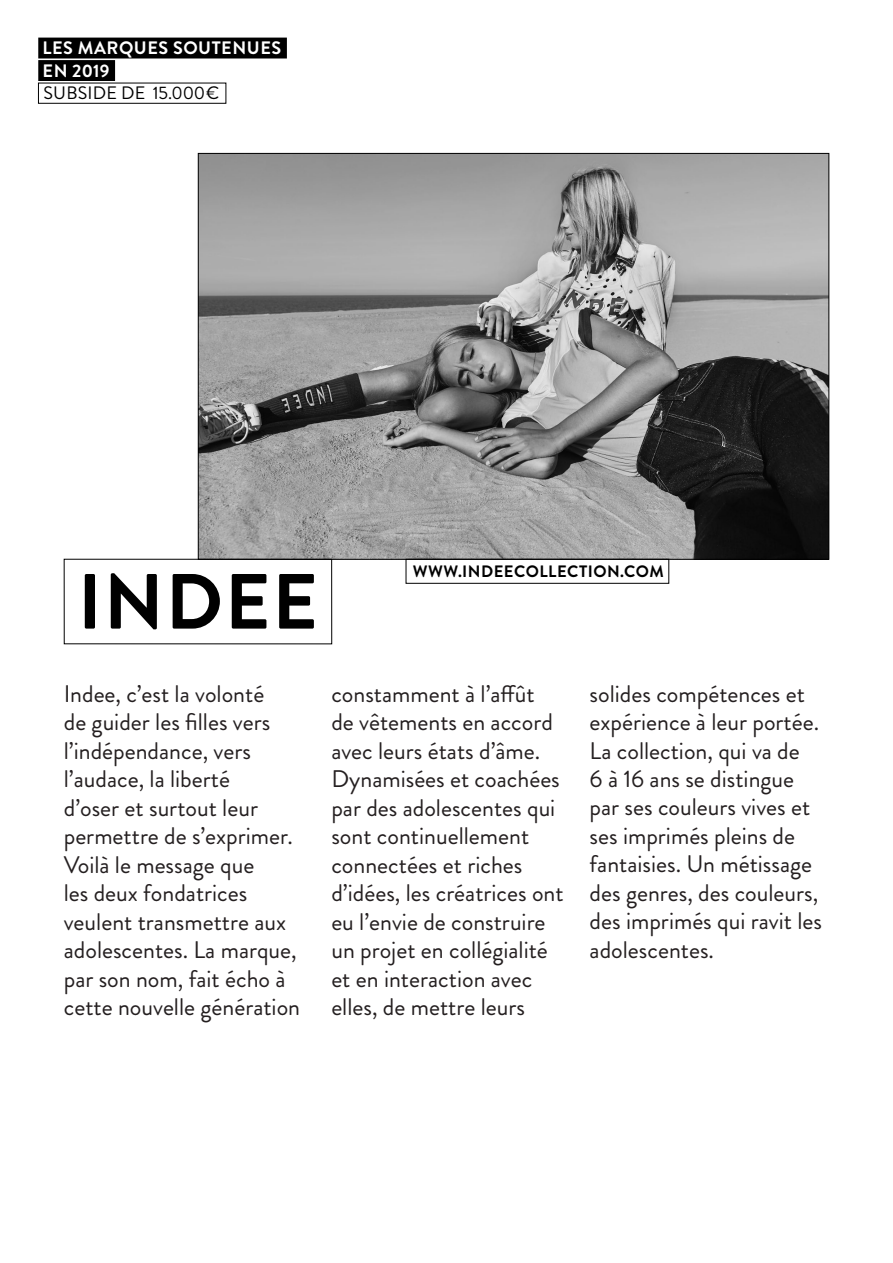
<style>
.page{position:relative;width:893px;height:1263px;background:#fff}
.page>*{position:absolute;margin:0;border:0;box-sizing:border-box;transform-origin:0 0}
.t1{font:700 78px "Brandon Grotesque";letter-spacing:.02em;color:#000}
.t2{font:24px/28.5px "Brandon Grotesque";color:#241f20}
.t3{font:700 18px/22.5px "Brandon Grotesque";letter-spacing:.03em;color:#fff}
.t4{font:18px "Brandon Grotesque";letter-spacing:.01em;color:#000}
.t5{font:700 16.5px "Brandon Grotesque";letter-spacing:.03em;color:#000}
</style>
<div class="page">
<div style="left:38px;top:38px;width:249px;height:20px;background:#000"></div>
<div style="left:38px;top:60px;width:77px;height:21px;background:#000"></div>
<img style="left:200px;top:155px;width:627px;height:403px">
<div style="left:406px;top:559px;width:263px;height:25px;border:1px solid #000"></div>
<div style="left:64px;top:559px;width:268px;height:85px;border:1px solid #000"></div>
<p class="t3" style="left:43px;top:37px;width:240px">LES MARQUES SOUTENUES<br>EN 2019</p>
<p class="t4" style="left:44px;top:81px;width:177px">SUBSIDE DE 15.000€</p>
<h1 class="t1" style="left:78px;top:547px;width:242px">INDEE</h1>
<p class="t5" style="left:413px;top:560px;width:253px">WWW.INDEECOLLECTION.COM</p>
<p class="t2" style="left:64px;top:680px;width:238px">Indee, c’est la volonté<br>de guider les filles vers l’indépendance, vers l’audace, la liberté<br>d’oser et surtout leur permettre de s’exprimer.<br>Voilà le message que<br>les deux fondatrices veulent transmettre aux adolescentes. La marque, par son nom, fait écho à cette nouvelle génération</p>
<p class="t2" style="left:331px;top:679px;width:234px">constamment à l’affût<br>de vêtements en accord avec leurs états d’âme.<br>Dynamisées et coachées par des adolescentes qui sont continuellement connectées et riches d’idées, les créatrices ont eu l’envie de construire un projet en collégialité et en interaction avec elles, de mettre leurs</p>
<p class="t2" style="left:590px;top:679px;width:234px">solides compétences et expérience à leur portée.<br>La collection, qui va de<br>6 à 16 ans se distingue par ses couleurs vives et ses imprimés pleins de fantaisies. Un métissage des genres, des couleurs, des imprimés qui ravit les adolescentes.</p>
</div>
